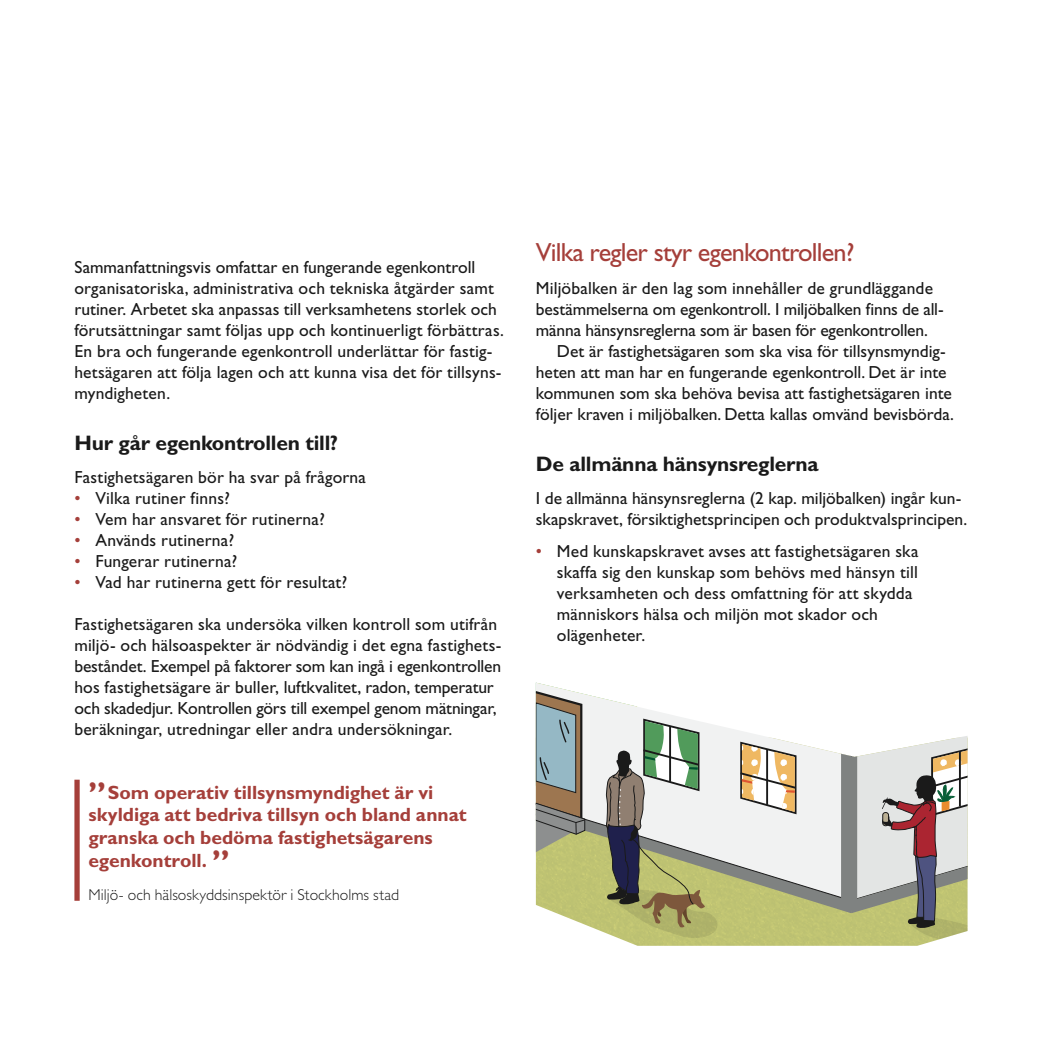
<style>
.page{position:relative;width:1042px;height:1042px;background:#fff}
.page>*{position:absolute;margin:0;border:0;box-sizing:border-box;transform-origin:0 0}
.t1{font:26.25px "Gill Sans Std";letter-spacing:-.03em;color:#a53f3a}
.t2{font:700 21px "Gill Sans Std";letter-spacing:-.01em;color:#1a1a1a}
.t3{font:700 19.25px/22.8px "Gill Sans Std";letter-spacing:-.005em;color:#a53f3a}
.t4{font:17.5px/21px "Gill Sans Std";letter-spacing:.005em;color:#1a1a1a}
.t5{font:300 15.75px "Gill Sans Std";letter-spacing:.005em;color:#1a1a1a}
.s1{color:#a53f3a}
.s2{font-size:31.5px}
</style>
<div class="page">
<div style="left:74px;top:779px;width:6px;height:122px;background:#a53f3a"></div>
<svg style="left:536px;top:682px;width:431px;height:264px"></svg>
<p class="t4" style="left:74px;top:257px;width:431px">Sammanfattningsvis omfattar en fungerande egenkontroll organisatoriska, administrativa och tekniska åtgärder samt rutiner. Arbetet ska anpassas till verksamhetens storlek och förutsättningar samt följas upp och kontinuerligt förbättras.<br>En bra och fungerande egenkontroll underlättar för fastig&shy;hetsägaren att följa lagen och att kunna visa det för tillsyns&shy;myndigheten.</p>
<p class="t2" style="left:74px;top:430px;width:265px">Hur går egenkontrollen till?</p>
<p class="t4" style="left:74px;top:467px;width:293px">Fastighetsägaren bör ha svar på frågorna</p>
<p class="t4" style="left:74px;top:488px;width:157px"><span class="s1">•</span> Vilka rutiner finns?</p>
<p class="t4" style="left:74px;top:509px;width:252px"><span class="s1">•</span> Vem har ansvaret för rutinerna?</p>
<p class="t4" style="left:74px;top:530px;width:161px"><span class="s1">•</span> Används rutinerna?</p>
<p class="t4" style="left:74px;top:551px;width:164px"><span class="s1">•</span> Fungerar rutinerna?</p>
<p class="t4" style="left:74px;top:572px;width:274px"><span class="s1">•</span> Vad har rutinerna gett för resultat?</p>
<p class="t4" style="left:74px;top:614px;width:428px">Fastighetsägaren ska undersöka vilken kontroll som utifrån miljö- och hälsoaspekter är nödvändig i det egna fastighets&shy;beståndet. Exempel på faktorer som kan ingå i egenkontrollen hos fastighetsägare är buller, luftkvalitet, radon, temperatur och skadedjur. Kontrollen görs till exempel genom mätningar, beräkningar, utredningar eller andra undersökningar.</p>
<p class="t3" style="left:88px;top:781px;width:380px"><span class="s2">”</span>Som operativ tillsynsmyndighet är vi skyldiga att bedriva tillsyn och bland annat granska och bedöma fastighetsägarens egenkontroll. <span class="s2">”</span></p>
<p class="t5" style="left:88px;top:886px;width:312px">Miljö- och hälsoskyddsinspektör i Stockholms stad</p>
<h1 class="t1" style="left:536px;top:237px;width:320px">Vilka regler styr egenkontrollen?</h1>
<p class="t4" style="left:536px;top:278px;width:399px">Miljöbalken är den lag som innehåller de grundläggande</p>
<p class="t4" style="left:536px;top:299px;width:409px">bestämmelserna om egenkontroll. I miljöbalken finns de all-</p>
<p class="t4" style="left:536px;top:320px;width:394px">männa hänsynsreglerna som är basen för egenkontrollen.</p>
<p class="t4" style="left:557px;top:341px;width:390px">Det är fastighetsägaren som ska visa för tillsynsmyndig-</p>
<p class="t4" style="left:536px;top:362px;width:412px">heten att man har en fungerande egenkontroll. Det är inte</p>
<p class="t4" style="left:536px;top:383px;width:418px">kommunen som ska behöva bevisa att fastighetsägaren inte</p>
<p class="t4" style="left:536px;top:404px;width:419px">följer kraven i miljöbalken. Detta kallas omvänd bevisbörda.</p>
<p class="t2" style="left:536px;top:451px;width:284px">De allmänna hänsynsreglerna</p>
<p class="t4" style="left:536px;top:488px;width:433px">I de allmänna hänsynsreglerna (2 kap. miljöbalken) ingår kun&shy;skapskravet, försiktighetsprincipen och produktvalsprincipen.</p>
<p class="t4" style="left:557px;top:540px;width:363px;text-indent:-21px"><span class="s1">•</span> Med kunskapskravet avses att fastighetsägaren ska skaffa sig den kunskap som behövs med hänsyn till verksamheten och dess omfattning för att skydda människors hälsa och miljön mot skador och olägenheter.</p>
</div>
